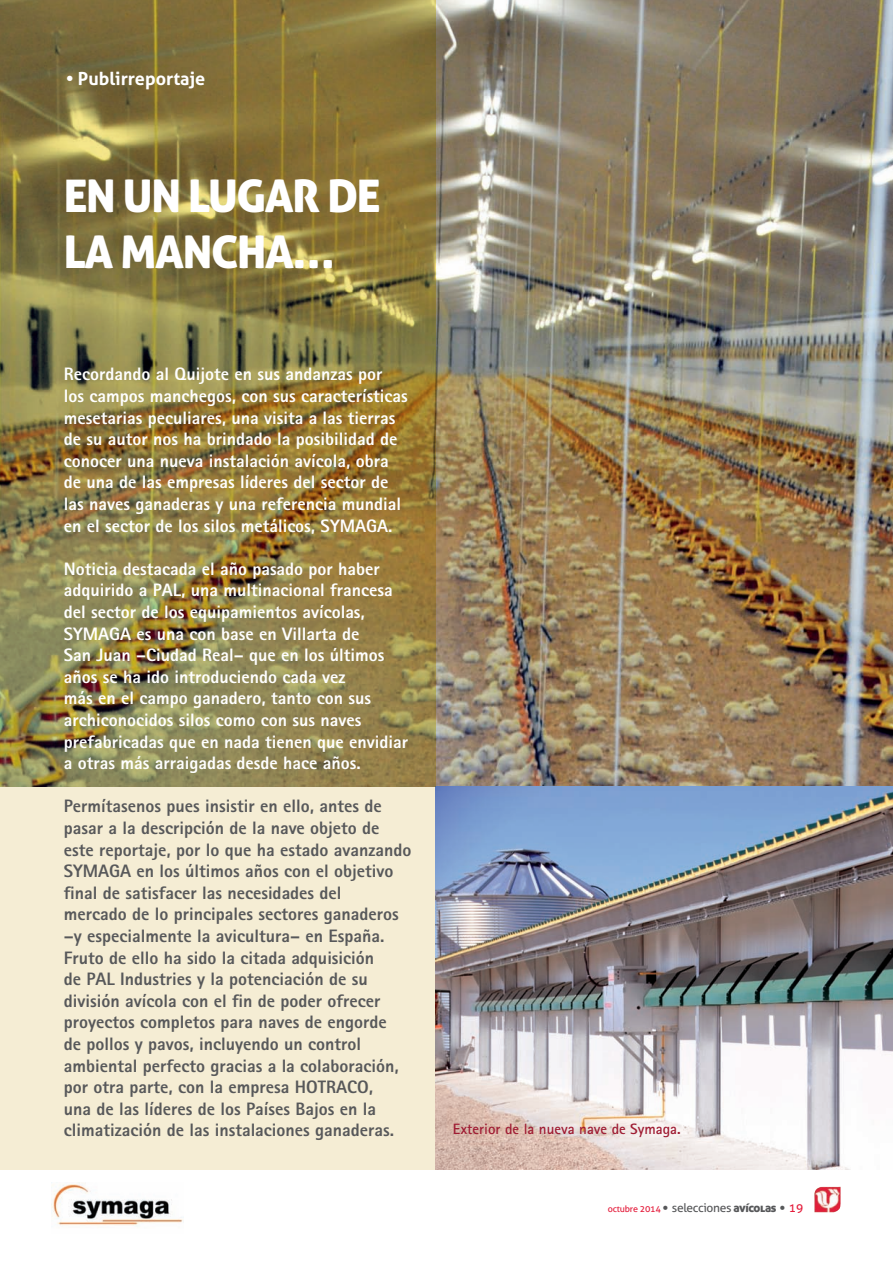
<style>
.page{position:relative;width:893px;height:1263px;background:#fff}
.page>*{position:absolute;margin:0;border:0;box-sizing:border-box;transform-origin:0 0}
.Título_del_artículo{font:45px/55.5px "Aller Display";letter-spacing:-.03em;color:#fff}
.G-Pruebas{font:800 18px/21.6px "Rotis Sans Serif";color:#fff}
.G-Pruebas-2{font:800 18px/21.6px "Rotis Sans Serif";color:#57585a}
.t1{font:700 18px "Aller";color:#fff}
.CUERPO_TEXTO{font:700 15px "Rotis Sans Serif";color:#9f1c33}
.t2{font:9px "Aller";letter-spacing:-.02em;color:#e41c3b}
.s1{font-family:"Frutiger Roman";font-weight:500;font-size:12px;color:#57585a}
.s2{font-size:12px;color:#57585a}
.s3{font-family:"Aller Display";font-size:12px;color:#57585a}
.s4{font-size:12px}
</style>
<div class="page">
<img style="left:436px;top:0;width:457px;height:787px">
<img style="left:51px;top:1182px;width:133px;height:44px">
<div style="left:0;top:787px;width:435px;height:382px;background:#f5edd4"></div>
<img style="left:436px;top:787px;width:457px;height:382px">
<img style="left:0;top:0;width:436px;height:787px">
<img style="left:814px;top:1186px;width:27px;height:26px">
<p class="t1" style="left:66px;top:67px;width:141px">• Publirreportaje</p>
<p class="Título_del_artículo" style="left:64px;top:168px;width:318px">EN UN LUGAR DE<br>LA MANCHA…</p>
<p class="G-Pruebas" style="left:64px;top:363px;width:346px">Recordando al Quijote en sus andanzas por<br>los campos manchegos, con sus características mesetarias peculiares, una visita a las tierras de su autor nos ha brindado la posibilidad de conocer una nueva instalación avícola, obra de una de las empresas líderes del sector de las naves ganaderas y una referencia mundial en el sector de los silos metálicos, SYMAGA.</p>
<p class="G-Pruebas" style="left:64px;top:558px;width:346px">Noticia destacada el año pasado por haber adquirido a PAL, una multinacional francesa del sector de los equipamientos avícolas, SYMAGA es una con base en Villarta de<br>San Juan –Ciudad Real– que en los últimos años se ha ido introduciendo cada vez<br>más en el campo ganadero, tanto con sus archiconocidos silos como con sus naves prefabricadas que en nada tienen que envidiar a otras más arraigadas desde hace años.</p>
<p class="G-Pruebas-2" style="left:64px;top:795px;width:349px">Permítasenos pues insistir en ello, antes de pasar a la descripción de la nave objeto de este reportaje, por lo que ha estado avanzando SYMAGA en los últimos años con el objetivo final de satisfacer las necesidades del<br>mercado de lo principales sectores ganaderos –y especialmente la avicultura– en España.<br>Fruto de ello ha sido la citada adquisición<br>de PAL Industries y la potenciación de su división avícola con el fin de poder ofrecer proyectos completos para naves de engorde<br>de pollos y pavos, incluyendo un control ambiental perfecto gracias a la colaboración, por otra parte, con la empresa HOTRACO,<br>una de las líderes de los Países Bajos en la climatización de las instalaciones ganaderas.</p>
<p class="CUERPO_TEXTO" style="left:453px;top:1119px;width:229px">Exterior de la nueva nave de Symaga.</p>
<p class="t2" style="left:608px;top:1203px;width:197px">octubre 2014 <span class="s1">•</span> <span class="s2">selecciones</span> <span class="s3">avícolas</span> <span class="s1">•</span> <span class="s4">19</span></p>
</div>
